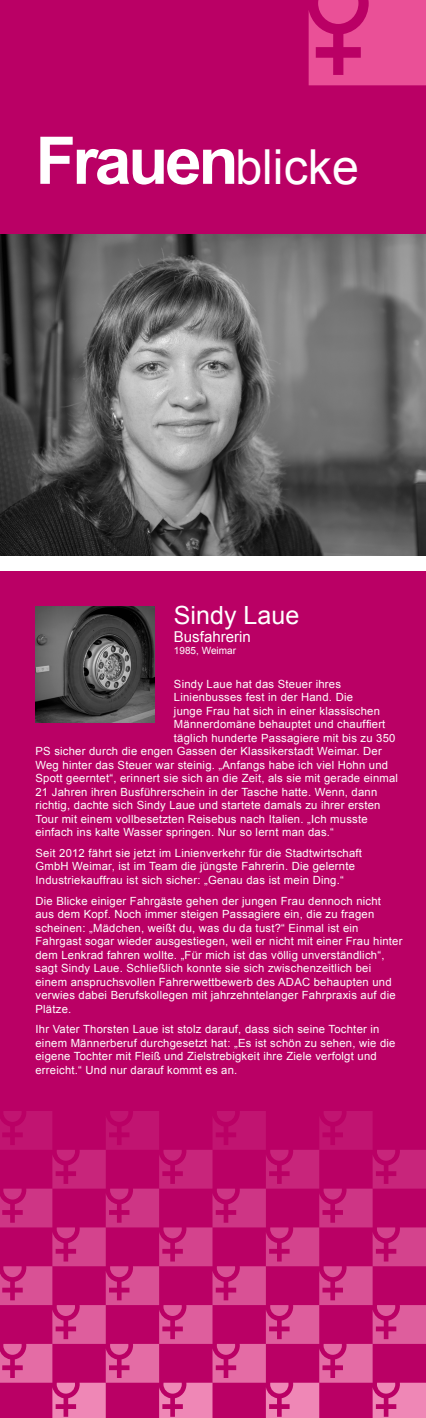
<style>
.page{position:relative;width:426px;height:1418px;background:#fff}
.page>*{position:absolute;margin:0;border:0;box-sizing:border-box;transform-origin:0 0}
.t1{font:700 65.75px "Arial";letter-spacing:-.05em;color:#fff}
.t2{font:25px "Arial";color:#fff}
.t3{font:15px "Arial";color:#fff}
.t4{font:11.25px/13.5px "Arial";letter-spacing:.02em;color:#fff}
.t5{font:10px "Arial";color:#fff}
.s1{font-weight:400;font-size:48.25px}
</style>
<div class="page">
<div style="left:0;top:0;width:425px;height:1417px;background:#ba0065"></div>
<div style="left:0;top:235px;width:425px;height:335px;background:#fff"></div>
<svg style="left:308px;top:0;width:117px;height:85px"></svg>
<svg style="left:0;top:1111px;width:425px;height:306px"></svg>
<img style="left:35px;top:606px;width:119px;height:116px">
<img style="left:0;top:235px;width:425px;height:321px">
<h1 class="t1" style="left:35px;top:117px;width:324px">Frauen<span class="s1">blicke</span></h1>
<h2 class="t2" style="left:174px;top:599px;width:127px">Sindy Laue</h2>
<h3 class="t3" style="left:174px;top:627px;width:78px">Busfahrerin</h3>
<p class="t5" style="left:174px;top:644px;width:64px">1985, Weimar</p>
<p class="t4" style="left:174px;top:677px;width:168px">Sindy Laue hat das Steuer ihres</p>
<p class="t4" style="left:174px;top:690px;width:180px">Linienbusses fest in der Hand. Die</p>
<p class="t4" style="left:174px;top:704px;width:207px">junge Frau hat sich in einer klassischen</p>
<p class="t4" style="left:174px;top:717px;width:213px">Männerdomäne behauptet und chauffiert</p>
<p class="t4" style="left:174px;top:731px;width:223px">täglich hunderte Passagiere mit bis zu 350</p>
<p class="t4" style="left:35px;top:744px;width:347px">PS sicher durch die engen Gassen der Klassikerstadt Weimar. Der</p>
<p class="t4" style="left:35px;top:758px;width:354px">Weg hinter das Steuer war steinig. „Anfangs habe ich viel Hohn und</p>
<p class="t4" style="left:35px;top:771px;width:363px">Spott geerntet“, erinnert sie sich an die Zeit, als sie mit gerade einmal</p>
<p class="t4" style="left:35px;top:785px;width:343px">21 Jahren ihren Busführerschein in der Tasche hatte. Wenn, dann</p>
<p class="t4" style="left:35px;top:798px;width:346px">richtig, dachte sich Sindy Laue und startete damals zu ihrer ersten</p>
<p class="t4" style="left:35px;top:812px;width:333px">Tour mit einem vollbesetzten Reisebus nach Italien. „Ich musste</p>
<p class="t4" style="left:35px;top:825px;width:299px">einfach ins kalte Wasser springen. Nur so lernt man das.“</p>
<p class="t4" style="left:35px;top:846px;width:328px">Seit 2012 fährt sie jetzt im Linienverkehr für die Stadtwirtschaft<br>GmbH Weimar, ist im Team die jüngste Fahrerin. Die gelernte<br>Industriekauffrau ist sich sicher: „Genau das ist mein Ding.“</p>
<p class="t4" style="left:35px;top:894px;width:368px">Die Blicke einiger Fahrgäste gehen der jungen Frau dennoch nicht aus dem Kopf. Noch immer steigen Passagiere ein, die zu fragen scheinen: „Mädchen, weißt du, was du da tust?“ Einmal ist ein Fahrgast sogar wieder ausgestiegen, weil er nicht mit einer Frau hinter dem Lenkrad fahren wollte. „Für mich ist das völlig unverständlich“, sagt Sindy Laue. Schließlich konnte sie sich zwischenzeitlich bei einem anspruchsvollen Fahrerwettbewerb des ADAC behaupten und verwies dabei Berufskollegen mit jahrzehntelanger Fahrpraxis auf die Plätze.</p>
<p class="t4" style="left:35px;top:1022px;width:361px">Ihr Vater Thorsten Laue ist stolz darauf, dass sich seine Tochter in einem Männerberuf durchgesetzt hat: „Es ist schön zu sehen, wie die eigene Tochter mit Fleiß und Zielstrebigkeit ihre Ziele verfolgt und erreicht.“ Und nur darauf kommt es an.</p>
</div>
